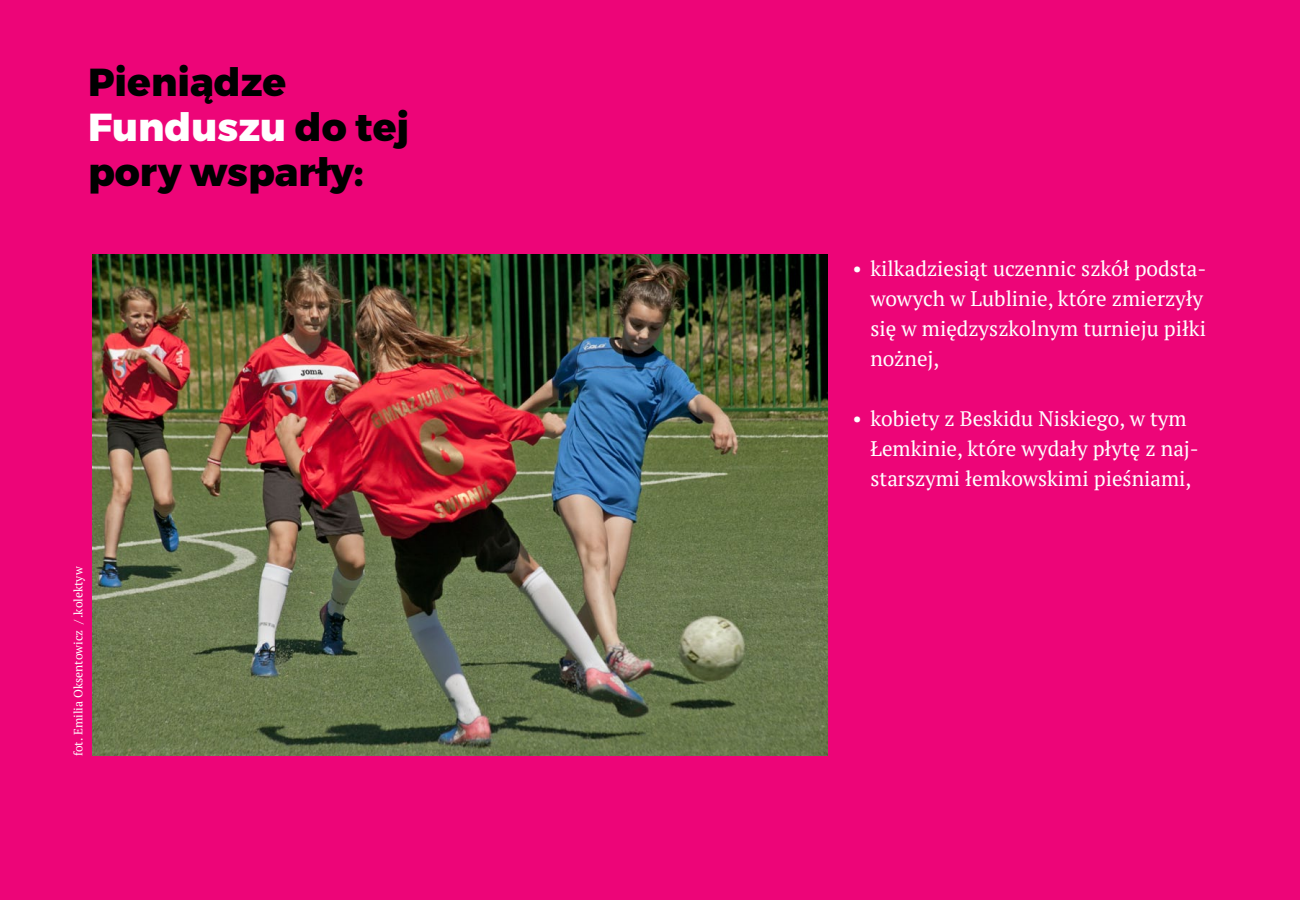
<style>
.page{position:relative;width:1300px;height:900px;background:#ed0578}
.page>*{position:absolute;margin:0;border:0;box-sizing:border-box;transform-origin:0 0}
.t1{font:800 39px/45px "Montserrat";color:#000}
.t2{font:21px/30px "PT Serif";color:#fff}
.t3{font:12px "PT Serif";color:#fff}
.s1{color:#fff}
</style>
<div class="page">
<img style="left:92px;top:254px;width:736px;height:502px">
<h1 class="t1" style="left:88px;top:61px;width:323px">Pieniądze<br><span class="s1">Funduszu</span> do tej pory wsparły:</h1>
<p class="t3" style="left:71px;top:756px;width:191px;rotate:-90deg">fot. Emilia Oksentowicz / .kolektyw</p>
<p class="t2" style="left:870px;top:253px;width:337px;text-indent:-18px">• kilkadziesiąt uczennic szkół podsta&shy;wowych w Lublinie, które zmierzyły się w międzyszkolnym turnieju piłki nożnej,</p>
<p class="t2" style="left:870px;top:403px;width:330px;text-indent:-18px">• kobiety z Beskidu Niskiego, w tym<br>Łemkinie, które wydały płytę z naj&shy;starszymi łemkowskimi pieśniami,</p>
</div>
